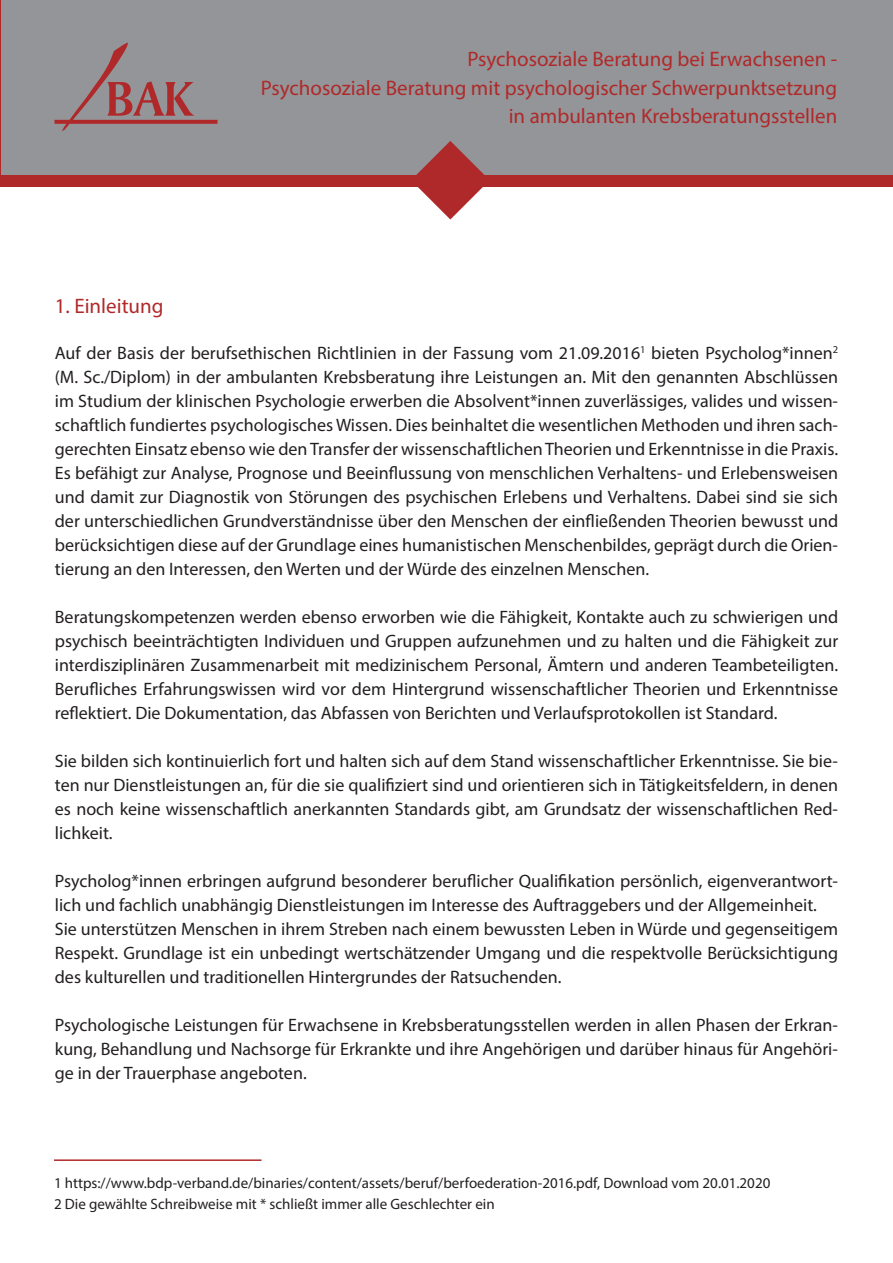
<style>
.page{position:relative;width:893px;height:1263px;background:#fff}
.page>*{position:absolute;margin:0;border:0;box-sizing:border-box;transform-origin:0 0}
.t1{font:21px/28.5px "Myriad Pro";color:#b0292a;text-align:right}
.Fließtext{font:18px/24px "Myriad Pro";color:#231f20;text-align:justify}
.Fußzeile{font:15px "Myriad Pro";color:#231f20}
</style>
<div class="page">
<div style="left:0;top:0;width:893px;height:187px;background:#b0292a"></div>
<div style="left:1px;top:0;width:892px;height:174px;background:#939598"></div>
<svg style="left:411px;top:141px;width:79px;height:78px"></svg>
<svg style="left:54px;top:43px;width:164px;height:88px"></svg>
<hr style="left:54px;top:1159px;width:207px;height:2px;background:#b0292a">
<p class="t1" style="left:261px;top:45px;width:578px">Psychosoziale Beratung bei Erwachsenen -<br>Psychosoziale Beratung mit psychologischer Schwerpunktsetzung in ambulanten Krebsberatungsstellen</p>
<p class="t1" style="left:55px;top:292px;width:110px">1. Einleitung</p>
<p class="Fließtext" style="left:55px;top:340px;width:785px">Auf der Basis der berufsethischen Richtlinien in der Fassung vom 21.09.2016<sup>1</sup> bieten Psycholog*innen<sup>2 </sup>(M. Sc./Diplom) in der ambulanten Krebsberatung ihre Leistungen an. Mit den genannten Abschlüssen im Studium der klinischen Psychologie erwerben die Absolvent*innen zuverlässiges, valides und wissen&shy;schaftlich fundiertes psychologisches Wissen. Dies beinhaltet die wesentlichen Methoden und ihren sach&shy;gerechten Einsatz ebenso wie den Transfer der wissenschaftlichen Theorien und Erkenntnisse in die Praxis.<br>Es befähigt zur Analyse, Prognose und Beeinflussung von menschlichen Verhaltens- und Erlebensweisen und damit zur Diagnostik von Störungen des psychischen Erlebens und Verhaltens. Dabei sind sie sich der unterschiedlichen Grundverständnisse über den Menschen der einfließenden Theorien bewusst und berücksichtigen diese auf der Grundlage eines humanistischen Menschenbildes, geprägt durch die Orien&shy;tierung an den Interessen, den Werten und der Würde des einzelnen Menschen.</p>
<p class="Fließtext" style="left:55px;top:604px;width:785px">Beratungskompetenzen werden ebenso erworben wie die Fähigkeit, Kontakte auch zu schwierigen und psychisch beeinträchtigten Individuen und Gruppen aufzunehmen und zu halten und die Fähigkeit zur interdisziplinären Zusammenarbeit mit medizinischem Personal, Ämtern und anderen Teambeteiligten.<br>Berufliches Erfahrungswissen wird vor dem Hintergrund wissenschaftlicher Theorien und Erkenntnisse reflektiert. Die Dokumentation, das Abfassen von Berichten und Verlaufsprotokollen ist Standard.</p>
<p class="Fließtext" style="left:55px;top:748px;width:785px">Sie bilden sich kontinuierlich fort und halten sich auf dem Stand wissenschaftlicher Erkenntnisse. Sie bie&shy;ten nur Dienstleistungen an, für die sie qualifiziert sind und orientieren sich in Tätigkeitsfeldern, in denen es noch keine wissenschaftlich anerkannten Standards gibt, am Grundsatz der wissenschaftlichen Red&shy;lichkeit.</p>
<p class="Fließtext" style="left:55px;top:868px;width:785px">Psycholog*innen erbringen aufgrund besonderer beruflicher Qualifikation persönlich, eigenverantwort&shy;lich und fachlich unabhängig Dienstleistungen im Interesse des Auftraggebers und der Allgemeinheit.</p>
<p class="Fließtext" style="left:55px;top:916px;width:785px">Sie unterstützen Menschen in ihrem Streben nach einem bewussten Leben in Würde und gegenseitigem Respekt. Grundlage ist ein unbedingt wertschätzender Umgang und die respektvolle Berücksichtigung des kulturellen und traditionellen Hintergrundes der Ratsuchenden.</p>
<p class="Fließtext" style="left:55px;top:1012px;width:785px">Psychologische Leistungen für Erwachsene in Krebsberatungsstellen werden in allen Phasen der Erkran&shy;kung, Behandlung und Nachsorge für Erkrankte und ihre Angehörigen und darüber hinaus für Angehöri&shy;ge in der Trauerphase angeboten.</p>
<p class="Fußzeile" style="left:54px;top:1174px;width:718px">1 https://www.bdp-verband.de/binaries/content/assets/beruf/berfoederation-2016.pdf, Download vom 20.01.2020</p>
<p class="Fußzeile" style="left:54px;top:1195px;width:442px">2 Die gewählte Schreibweise mit * schließt immer alle Geschlechter ein</p>
</div>
